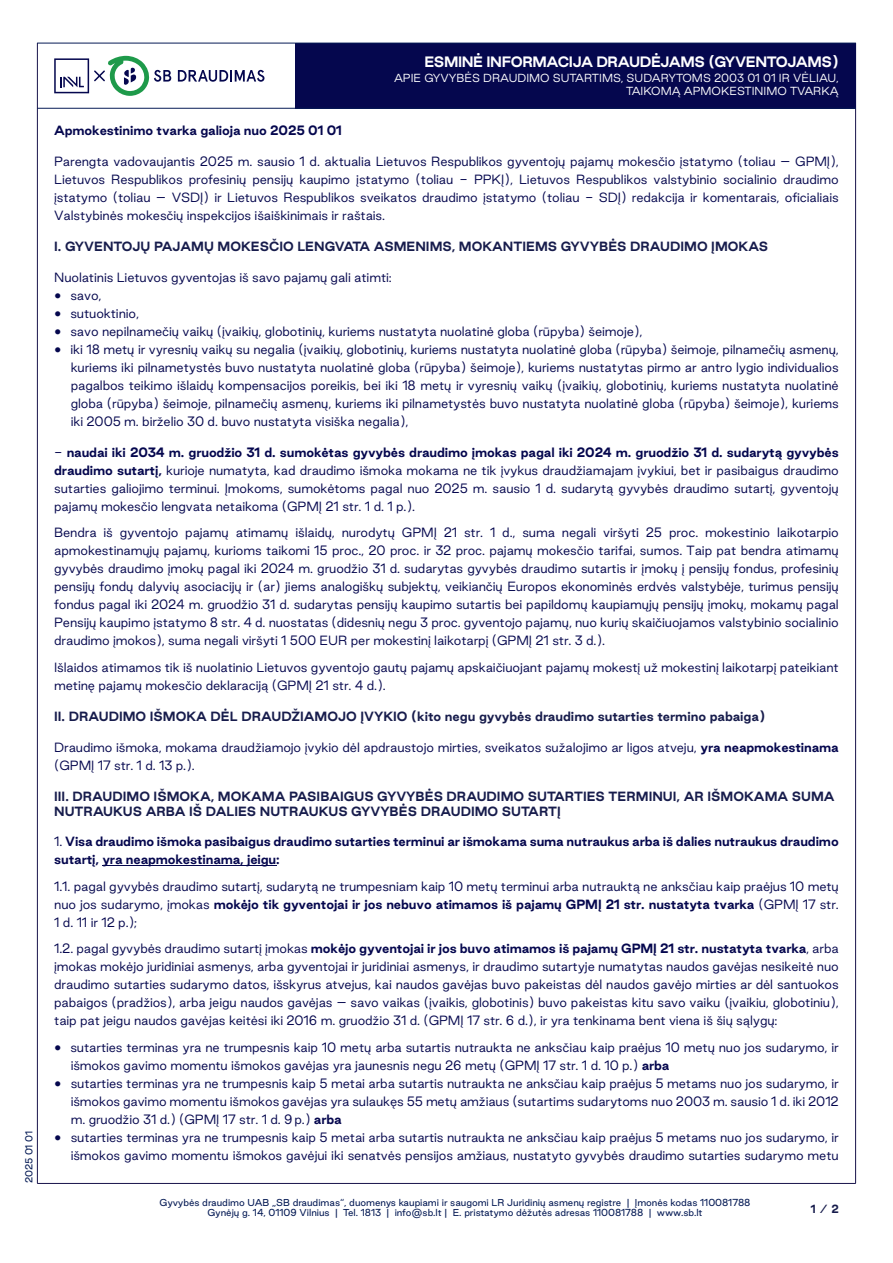
<style>
.page{position:relative;width:893px;height:1263px;background:#fff}
.page>*{position:absolute;margin:0;border:0;box-sizing:border-box;transform-origin:0 0}
.t1{font:700 13.5px "Good Sans";letter-spacing:-.03em;color:#fff}
.t2{font:300 12px/18px "Good Sans";letter-spacing:-.01em;color:#05074e;text-align:justify}
.t3{font:700 12px/14.4px "Good Sans";color:#171c4c}
.t4{font:700 12px/18px "Good Sans";letter-spacing:-.01em;color:#05074e}
.t5{font:300 10.5px/12.6px "Good Sans";color:#fff;text-align:right}
.t6{font:700 10.5px "Good Sans";color:#171c4c}
.t7{font:9px/10.8px "Good Sans";color:#061b55;text-align:center}
.s1{font-weight:700}
.s2{font-weight:300}
.s3{font-weight:400}
</style>
<div class="page">
<hr style="left:37px;top:1183px;width:819px;height:1px;background:#18134b">
<hr style="left:37px;top:43px;width:1px;height:1140px;background:#18134b">
<hr style="left:855px;top:43px;width:1px;height:1140px;background:#18134b">
<div style="left:295px;top:43px;width:561px;height:65px;background:#05074e"></div>
<hr style="left:37px;top:43px;width:258px;height:1px;background:#061b55">
<hr style="left:37px;top:108px;width:258px;height:1px;background:#061b55">
<hr style="left:295px;top:43px;width:561px;height:1px;background:#061b55">
<hr style="left:295px;top:108px;width:561px;height:1px;background:#061b55">
<svg style="left:54px;top:56px;width:117px;height:40px"></svg>
<svg style="left:178px;top:70px;width:86px;height:12px"></svg>
<hr style="left:102px;top:866px;width:174px;height:1px;background:#05074e">
<p class="t7" style="left:24px;top:1183px;width:54px;rotate:-90deg">2025 01 01</p>
<p class="t1" style="left:424px;top:52px;width:416px">ESMINĖ INFORMACIJA DRAUDĖJAMS (GYVENTOJAMS)</p>
<p class="t5" style="left:394px;top:72px;width:446px">APIE GYVYBĖS DRAUDIMO SUTARTIMS, SUDARYTOMS 2003 01 01 IR VĖLIAU,<br>TAIKOMĄ APMOKESTINIMO TVARKĄ</p>
<p class="t4" style="left:54px;top:121px;width:289px">Apmokestinimo tvarka galioja nuo 2025 01 01</p>
<p class="t2" style="left:54px;top:152px;width:786px">Parengta vadovaujantis 2025 m. sausio 1 d. aktualia Lietuvos Respublikos gyventojų pajamų mokesčio įstatymo (toliau – GPMĮ), Lietuvos Respublikos profesinių pensijų kaupimo įstatymo (toliau - PPKĮ), Lietuvos Respublikos valstybinio socialinio draudimo įstatymo (toliau – VSDĮ) ir Lietuvos Respublikos sveikatos draudimo įstatymo (toliau - SDĮ) redakcija ir komentarais, oficialiais Valstybinės mokesčių inspekcijos išaiškinimais ir raštais.</p>
<p class="t3" style="left:54px;top:239px;width:715px">I. GYVENTOJŲ PAJAMŲ MOKESČIO LENGVATA ASMENIMS, MOKANTIEMS GYVYBĖS DRAUDIMO ĮMOKAS</p>
<p class="t2" style="left:54px;top:268px;width:339px">Nuolatinis Lietuvos gyventojas iš savo pajamų gali atimti:</p>
<p class="t2" style="left:54px;top:286px;width:49px">• savo,</p>
<p class="t2" style="left:54px;top:304px;width:86px">• sutuoktinio,</p>
<p class="t2" style="left:54px;top:322px;width:590px">• savo nepilnamečių vaikų (įvaikių, globotinių, kuriems nustatyta nuolatinė globa (rūpyba) šeimoje),</p>
<p class="t2" style="left:71px;top:340px;width:770px;text-indent:-16px">• iki 18 metų ir vyresnių vaikų su negalia (įvaikių, globotinių, kuriems nustatyta nuolatinė globa (rūpyba) šeimoje, pilnamečių asmenų, kuriems iki pilnametystės buvo nustatyta nuolatinė globa (rūpyba) šeimoje), kuriems nustatytas pirmo ar antro lygio individualios pagalbos teikimo išlaidų kompensacijos poreikis, bei iki 18 metų ir vyresnių vaikų (įvaikių, globotinių, kuriems nustatyta nuolatinė globa (rūpyba) šeimoje, pilnamečių asmenų, kuriems iki pilnametystės buvo nustatyta nuolatinė globa (rūpyba) šeimoje), kuriems iki 2005 m. birželio 30 d. buvo nustatyta visiška negalia),</p>
<p class="t2" style="left:54px;top:443px;width:786px">- <span class="s1">naudai iki 2034 m. gruodžio 31 d. sumokėtas gyvybės draudimo įmokas pagal iki 2024 m. gruodžio 31 d. sudarytą gyvybės draudimo sutartį,</span> kurioje numatyta, kad draudimo išmoka mokama ne tik įvykus draudžiamajam įvykiui, bet ir pasibaigus draudimo sutarties galiojimo terminui. Įmokoms, sumokėtoms pagal nuo 2025 m. sausio 1 d. sudarytą gyvybės draudimo sutartį, gyventojų pajamų mokesčio lengvata netaikoma (GPMĮ 21 str. 1 d. 1 p.).</p>
<p class="t2" style="left:54px;top:523px;width:786px">Bendra iš gyventojo pajamų atimamų išlaidų, nurodytų GPMĮ 21 str. 1 d., suma negali viršyti 25 proc. mokestinio laikotarpio apmokestinamųjų pajamų, kurioms taikomi 15 proc., 20 proc. ir 32 proc. pajamų mokesčio tarifai, sumos. Taip pat bendra atimamų gyvybės draudimo įmokų pagal iki 2024 m. gruodžio 31 d. sudarytas gyvybės draudimo sutartis ir įmokų į pensijų fondus, profesinių pensijų fondų dalyvių asociacijų ir (ar) jiems analogiškų subjektų, veikiančių Europos ekonominės erdvės valstybėje, turimus pensijų fondus pagal iki 2024 m. gruodžio 31 d. sudarytas pensijų kaupimo sutartis bei papildomų kaupiamųjų pensijų įmokų, mokamų pagal Pensijų kaupimo įstatymo 8 str. 4 d. nuostatas (didesnių negu 3 proc. gyventojo pajamų, nuo kurių skaičiuojamos valstybinio socialinio draudimo įmokos), suma negali viršyti 1 500 EUR per mokestinį laikotarpį (GPMĮ 21 str. 3 d.).</p>
<p class="t2" style="left:54px;top:658px;width:786px">Išlaidos atimamos tik iš nuolatinio Lietuvos gyventojo gautų pajamų apskaičiuojant pajamų mokestį už mokestinį laikotarpį pateikiant metinę pajamų mokesčio deklaraciją (GPMĮ 21 str. 4 d.).</p>
<p class="t3" style="left:54px;top:709px;width:713px">II. DRAUDIMO IŠMOKA DĖL DRAUDŽIAMOJO ĮVYKIO (kito negu gyvybės draudimo sutarties termino pabaiga)</p>
<p class="t2" style="left:54px;top:738px;width:786px">Draudimo išmoka, mokama draudžiamojo įvykio dėl apdraustojo mirties, sveikatos sužalojimo ar ligos atveju, <span class="s1">yra neapmokestinama </span>(GPMĮ 17 str. 1 d. 13 p.).</p>
<p class="t3" style="left:54px;top:789px;width:782px">III. DRAUDIMO IŠMOKA, MOKAMA PASIBAIGUS GYVYBĖS DRAUDIMO SUTARTIES TERMINUI, AR IŠMOKAMA SUMA<br>NUTRAUKUS ARBA IŠ DALIES NUTRAUKUS GYVYBĖS DRAUDIMO SUTARTĮ</p>
<p class="t4" style="left:54px;top:833px;width:786px"><span class="s2">1.</span> Visa draudimo išmoka pasibaigus draudimo sutarties terminui ar išmokama suma nutraukus arba iš dalies nutraukus draudimo sutartį, yra neapmokestinama, jeigu:</p>
<p class="t2" style="left:54px;top:877px;width:786px">1.1. pagal gyvybės draudimo sutartį, sudarytą ne trumpesniam kaip 10 metų terminui arba nutrauktą ne anksčiau kaip praėjus 10 metų nuo jos sudarymo, įmokas <span class="s1">mokėjo tik gyventojai ir jos nebuvo atimamos iš pajamų GPMĮ 21 str. nustatyta tvarka</span> (GPMĮ 17 str.<br>1 d. 11 ir 12 p.);</p>
<p class="t2" style="left:54px;top:939px;width:786px">1.2. pagal gyvybės draudimo sutartį įmokas <span class="s1">mokėjo gyventojai ir jos buvo atimamos iš pajamų GPMĮ 21 str. nustatyta tvarka</span>, arba įmokas mokėjo juridiniai asmenys, arba gyventojai ir juridiniai asmenys, ir draudimo sutartyje numatytas naudos gavėjas nesikeitė nuo draudimo sutarties sudarymo datos, išskyrus atvejus, kai naudos gavėjas buvo pakeistas dėl naudos gavėjo mirties ar dėl santuokos pabaigos (pradžios), arba jeigu naudos gavėjas – savo vaikas (įvaikis, globotinis) buvo pakeistas kitu savo vaiku (įvaikiu, globotiniu), taip pat jeigu naudos gavėjas keitėsi iki 2016 m. gruodžio 31 d. (GPMĮ 17 str. 6 d.), ir yra tenkinama bent viena iš šių sąlygų:</p>
<p class="t2" style="left:71px;top:1038px;width:770px;text-indent:-16px">• sutarties terminas yra ne trumpesnis kaip 10 metų arba sutartis nutraukta ne anksčiau kaip praėjus 10 metų nuo jos sudarymo, ir išmokos gavimo momentu išmokos gavėjas yra jaunesnis negu 26 metų (GPMĮ 17 str. 1 d. 10 p.) <span class="s1">arba</span></p>
<p class="t2" style="left:71px;top:1074px;width:770px;text-indent:-16px">• sutarties terminas yra ne trumpesnis kaip 5 metai arba sutartis nutraukta ne anksčiau kaip praėjus 5 metams nuo jos sudarymo, ir išmokos gavimo momentu išmokos gavėjas yra sulaukęs 55 metų amžiaus (sutartims sudarytoms nuo 2003 m. sausio 1 d. iki 2012 m. gruodžio 31 d.) (GPMĮ 17 str. 1 d. 9 p.) <span class="s1">arba</span></p>
<p class="t2" style="left:54px;top:1128px;width:786px;text-align:right">• sutarties terminas yra ne trumpesnis kaip 5 metai arba sutartis nutraukta ne anksčiau kaip praėjus 5 metams nuo jos sudarymo, ir išmokos gavimo momentu išmokos gavėjui iki senatvės pensijos amžiaus, nustatyto gyvybės draudimo sutarties sudarymo metu</p>
<p class="t7" style="left:159px;top:1196px;width:593px">Gyvybės draudimo UAB „SB draudimas“, duomenys kaupiami ir saugomi LR Juridinių asmenų registre | Įmonės kodas 110081788<br>Gynėjų g. 14, 01109 Vilnius | Tel. 1813 | info@sb.lt | E. pristatymo dėžutės adresas 110081788 | www.sb.lt</p>
<p class="t6" style="left:811px;top:1201px;width:29px">1 <span class="s3">/</span> 2</p>
</div>
